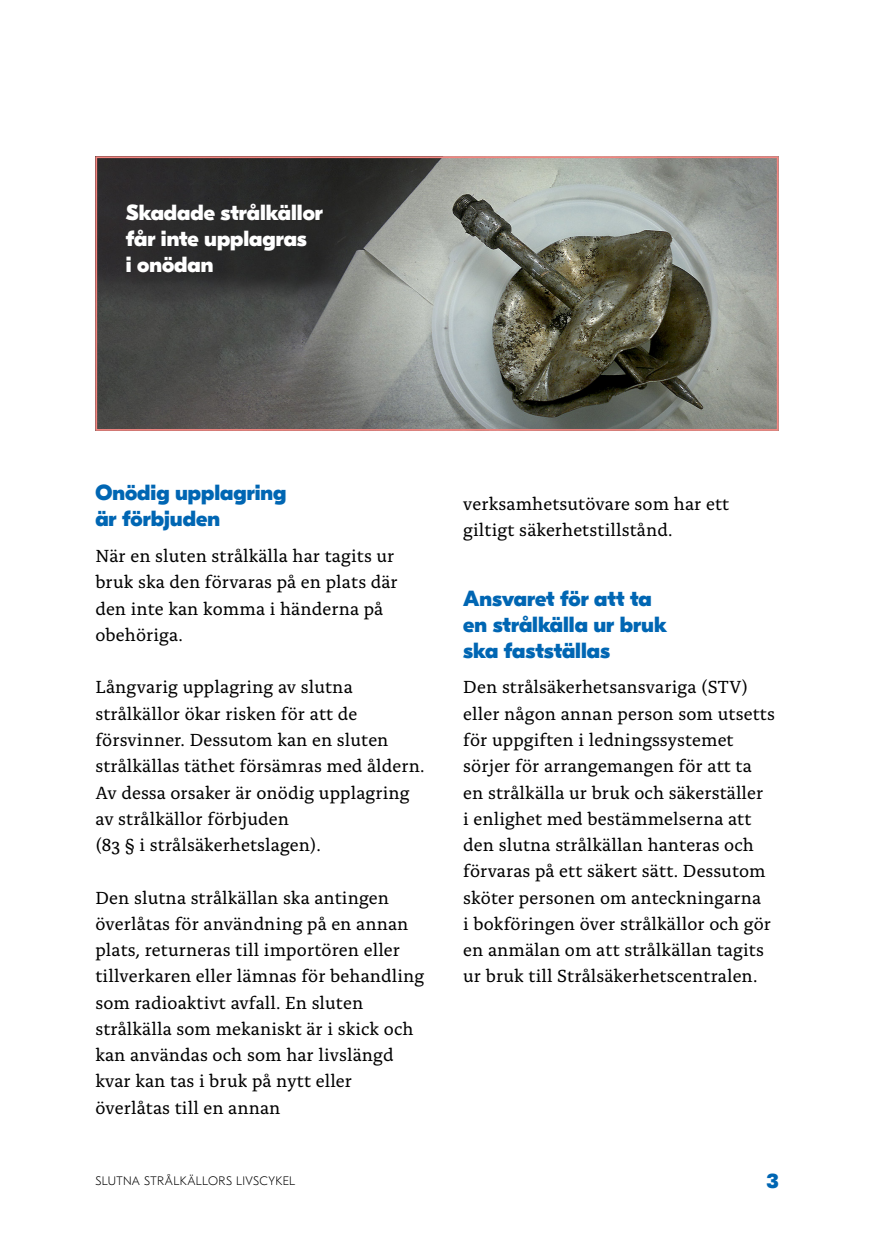
<style>
.page{position:relative;width:874px;height:1241px;background:#fff}
.page>*{position:absolute;margin:0;border:0;box-sizing:border-box;transform-origin:0 0}
.t1{font:800 21.88px/26.2px "GT Eesti Display";color:#0066b3}
.t2{font:800 21.88px/26.2px "GT Eesti Display";color:#fff}
.t3{font:800 21px "GT Eesti Display";color:#0066b3}
.P_1{font:18.38px/26.2px "Alda OT";letter-spacing:.005em;color:#000}
.t4{font:100 12.25px "GT Eesti Text";letter-spacing:.025em;color:#000}
</style>
<div class="page">
<img style="left:98px;top:159px;width:677px;height:268px">
<div style="left:95px;top:156px;width:683px;height:274px;border:2px solid #f48580"></div>
<p class="t2" style="left:126px;top:199px;width:199px">Skadade strålkällor får inte upplagras<br>i onödan</p>
<h3 class="t1" style="left:95px;top:479px;width:192px">Onödig upplagring är förbjuden</h3>
<p class="P_1" style="left:95px;top:544px;width:304px">När en sluten strålkälla har tagits ur bruk ska den förvaras på en plats där den inte kan komma i händerna på obehöriga.</p>
<p class="P_1" style="left:95px;top:675px;width:330px">Långvarig upplagring av slutna strålkällor ökar risken för att de försvinner. Dessutom kan en sluten strålkällas täthet försämras med åldern.<br>Av dessa orsaker är onödig upplagring av strålkällor förbjuden<br>(83 § i strålsäkerhetslagen).</p>
<p class="P_1" style="left:95px;top:885px;width:330px">Den slutna strålkällan ska antingen överlåtas för användning på en annan plats, returneras till importören eller tillverkaren eller lämnas för behandling som radioaktivt avfall. En sluten strålkälla som mekaniskt är i skick och kan användas och som har livslängd kvar kan tas i bruk på nytt eller överlåtas till en annan</p>
<p class="P_1" style="left:463px;top:492px;width:267px">verksamhetsutövare som har ett giltigt säkerhetstillstånd.</p>
<h3 class="t1" style="left:463px;top:585px;width:205px">Ansvaret för att ta en strålkälla ur bruk ska fastställas</h3>
<p class="P_1" style="left:463px;top:675px;width:313px">Den strålsäkerhetsansvariga (STV) eller någon annan person som utsetts för uppgiften i ledningssystemet sörjer för arrangemangen för att ta en strålkälla ur bruk och säkerställer<br>i enlighet med bestämmelserna att den slutna strålkällan hanteras och förvaras på ett säkert sätt. Dessutom sköter personen om anteckningarna<br>i bokföringen över strålkällor och gör en anmälan om att strålkällan tagits ur bruk till Strålsäkerhetscentralen.</p>
<p class="t4" style="left:95px;top:1173px;width:201px">SLUTNA STRÅLKÄLLORS LIVSCYKEL</p>
<p class="t3" style="left:766px;top:1169px;width:13px">3</p>
</div>
